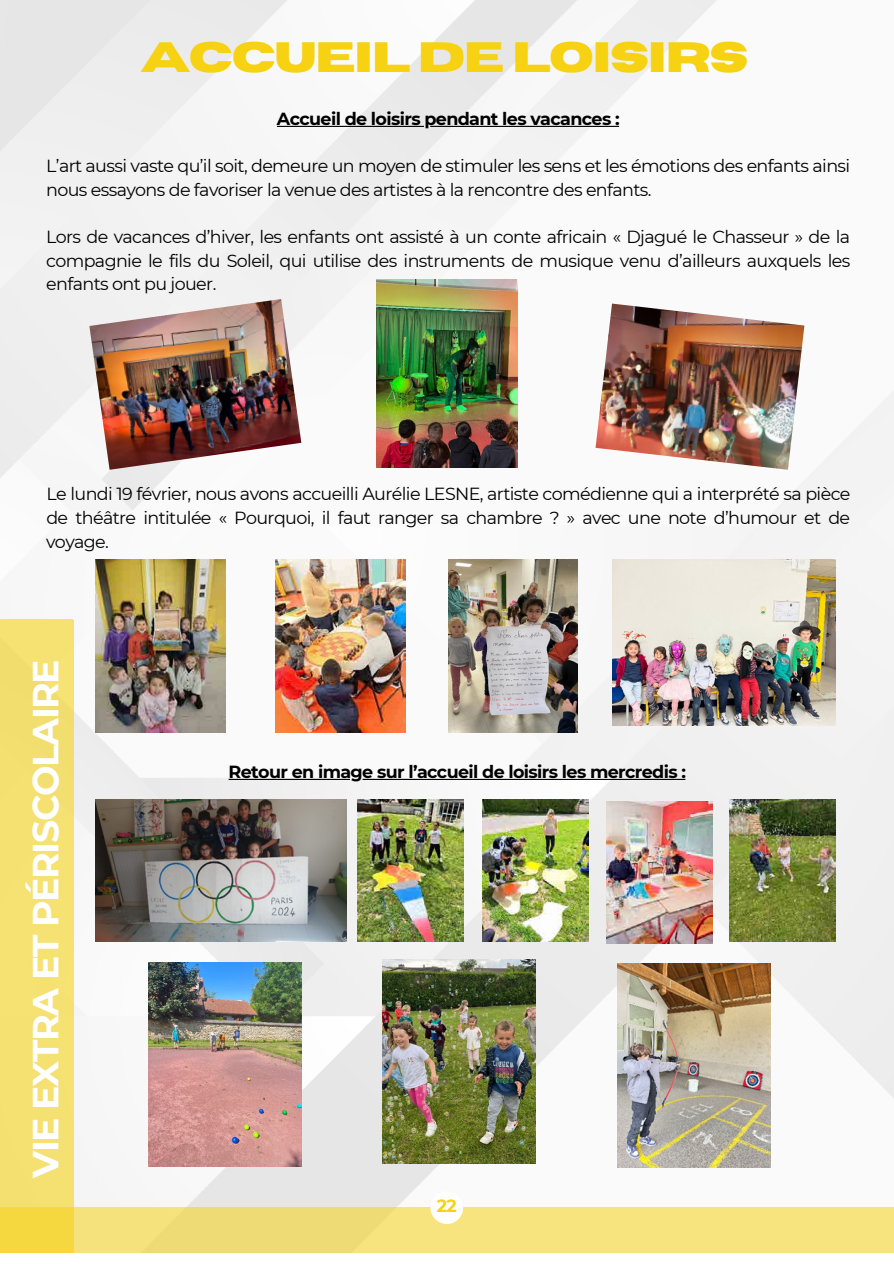
<style>
.page{position:relative;width:894px;height:1264px;background:#fff}
.page>*{position:absolute;margin:0;border:0;box-sizing:border-box;transform-origin:0 0}
.t1{font:700 42.3px "Horizon";letter-spacing:-.035em;color:#f6d213}
.t2{font:700 36.15px "Montserrat";letter-spacing:-.035em;color:#fff}
.t3{font:17.55px/23.7px "Montserrat";letter-spacing:-.035em;color:#000;text-align:justify}
.t4{font:700 17.55px "Montserrat";letter-spacing:-.035em;color:#000}
.t5{font:700 17.55px "Montserrat";color:#f6d213}
</style>
<div class="page">
<img style="left:0;top:0;width:893px;height:1207px">
<svg style="left:73px;top:1207px;width:820px;height:45px;background:#f4e17c"></svg>
<div style="left:430px;top:1191px;width:33px;height:32px;background:#fff;border-radius:16px"></div>
<svg style="left:0;top:620px;width:73px;height:632px;background:#f4df6e"></svg>
<img style="left:376px;top:279px;width:141px;height:188px">
<img style="left:89px;top:299px;width:212px;height:171px">
<img style="left:595px;top:303px;width:209px;height:167px">
<img style="left:612px;top:559px;width:223px;height:167px">
<img style="left:96px;top:559px;width:129px;height:173px">
<img style="left:276px;top:559px;width:129px;height:173px">
<img style="left:448px;top:559px;width:129px;height:173px">
<img style="left:96px;top:800px;width:250px;height:141px">
<img style="left:357px;top:800px;width:106px;height:141px">
<img style="left:483px;top:800px;width:105px;height:141px">
<img style="left:606px;top:801px;width:105px;height:142px">
<img style="left:729px;top:800px;width:106px;height:141px">
<img style="left:148px;top:962px;width:153px;height:204px">
<img style="left:382px;top:959px;width:153px;height:203px">
<img style="left:617px;top:963px;width:153px;height:204px">
<hr style="left:430px;top:126px;width:189px;height:1px;background:#000">
<hr style="left:277px;top:126px;width:147px;height:1px;background:#000">
<hr style="left:362px;top:778px;width:323px;height:2px;background:#000">
<hr style="left:228px;top:778px;width:122px;height:2px;background:#000">
<h1 class="t1" style="left:140px;top:31px;width:609px">ACCUEIL DE LOISIRS</h1>
<p class="t4" style="left:277px;top:106px;width:344px">Accueil de loisirs pendant les vacances :</p>
<p class="t3" style="left:46px;top:153px;width:805px">L’art aussi vaste qu’il soit, demeure un moyen de stimuler les sens et les émotions des enfants ainsi nous essayons de favoriser la venue des artistes à la rencontre des enfants.</p>
<p class="t3" style="left:46px;top:224px;width:805px">Lors de vacances d’hiver, les enfants ont assisté à un conte africain « Djagué le Chasseur » de la compagnie le fils du Soleil, qui utilise des instruments de musique venu d’ailleurs auxquels les enfants ont pu jouer.</p>
<p class="t3" style="left:46px;top:481px;width:805px">Le lundi 19 février, nous avons accueilli Aurélie LESNE, artiste comédienne qui a interprété sa pièce de théâtre intitulée « Pourquoi, il faut ranger sa chambre ? » avec une note d’humour et de voyage.</p>
<h2 class="t2" style="left:20px;top:1177px;width:520px;rotate:-90deg">VIE EXTRA ET PÉRISCOLAIRE</h2>
<p class="t4" style="left:228px;top:758px;width:459px">Retour en image sur l’accueil de loisirs les mercredis :</p>
<p class="t5" style="left:436px;top:1193px;width:22px">22</p>
</div>
